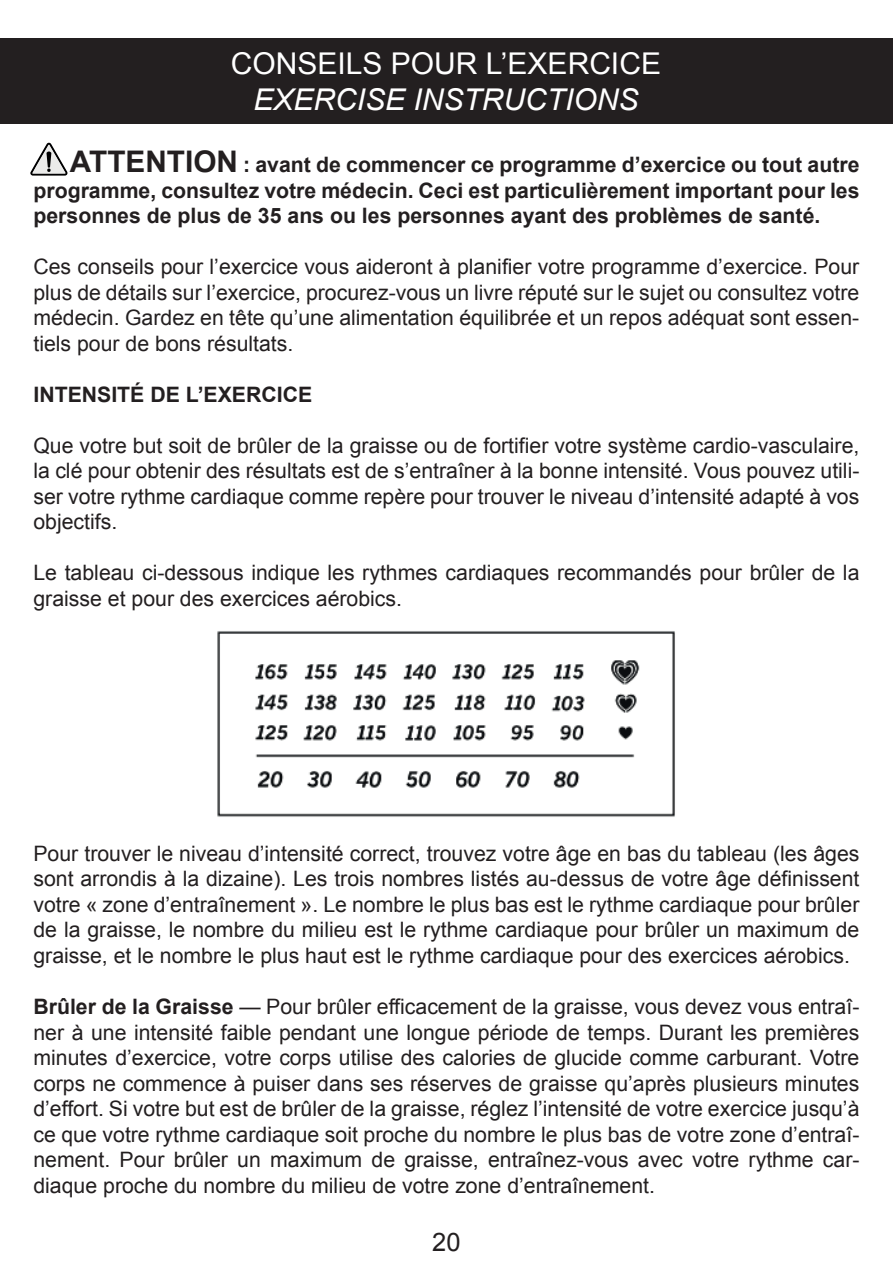
<style>
.page{position:relative;width:893px;height:1263px;background:#fff}
.page>*{position:absolute;margin:0;border:0;box-sizing:border-box;transform-origin:0 0}
.t1{font:30px "Arial";color:#fff}
.t2{font:italic 30px "Arial";color:#fff}
.t3{font:25.5px "Arial";color:#231f20}
.t4{font:21.3px/25.5px "Arial";color:#231f20;text-align:justify}
.t5{font:700 21.3px/25.5px "Arial";color:#231f20;text-align:justify}
.s1{font-size:29.7px}
.s2{font-weight:700}
</style>
<div class="page">
<div style="left:0;top:38px;width:893px;height:86px;background:#231f20"></div>
<svg style="left:30px;top:143px;width:38px;height:33px"></svg>
<img style="left:217px;top:631px;width:458px;height:186px">
<h1 class="t1" style="left:231px;top:44px;width:432px">CONSEILS POUR L’EXERCICE</h1>
<h1 class="t2" style="left:253px;top:80px;width:387px">EXERCISE INSTRUCTIONS</h1>
<p class="t5" style="left:33px;top:152px;width:828px;text-indent:36px"><span class="s1">ATTENTION</span> : avant de commencer ce programme d’exercice ou tout autre programme, consultez votre médecin. Ceci est particulièrement important pour les personnes de plus de 35 ans ou les personnes ayant des problèmes de santé.</p>
<p class="t4" style="left:33px;top:254px;width:827px">Ces conseils pour l’exercice vous aideront à planifier votre programme d’exercice. Pour plus de détails sur l’exercice, procurez-vous un livre réputé sur le sujet ou consultez votre médecin. Gardez en tête qu’une alimentation équilibrée et un repos adéquat sont essen&shy;tiels pour de bons résultats.</p>
<p class="t5" style="left:33px;top:382px;width:280px">INTENSITÉ DE L’EXERCICE</p>
<p class="t4" style="left:33px;top:433px;width:827px">Que votre but soit de brûler de la graisse ou de fortifier votre système cardio-vasculaire, la clé pour obtenir des résultats est de s’entraîner à la bonne intensité. Vous pouvez utili&shy;ser votre rythme cardiaque comme repère pour trouver le niveau d’intensité adapté à vos objectifs.</p>
<p class="t4" style="left:33px;top:560px;width:827px">Le tableau ci-dessous indique les rythmes cardiaques recommandés pour brûler de la graisse et pour des exercices aérobics.</p>
<p class="t4" style="left:33px;top:841px;width:828px">Pour trouver le niveau d’intensité correct, trouvez votre âge en bas du tableau (les âges sont arrondis à la dizaine). Les trois nombres listés au-dessus de votre âge définissent votre « zone d’entraînement ». Le nombre le plus bas est le rythme cardiaque pour brûler de la graisse, le nombre du milieu est le rythme cardiaque pour brûler un maximum de graisse, et le nombre le plus haut est le rythme cardiaque pour des exercices aérobics.</p>
<p class="t4" style="left:33px;top:994px;width:827px"><span class="s2">Brûler de la Graisse</span> — Pour brûler efficacement de la graisse, vous devez vous entraî&shy;ner à une intensité faible pendant une longue période de temps. Durant les premières minutes d’exercice, votre corps utilise des calories de glucide comme carburant. Votre corps ne commence à puiser dans ses réserves de graisse qu’après plusieurs minutes d’effort. Si votre but est de brûler de la graisse, réglez l’intensité de votre exercice jusqu’à ce que votre rythme cardiaque soit proche du nombre le plus bas de votre zone d’entraî&shy;nement. Pour brûler un maximum de graisse, entraînez-vous avec votre rythme car&shy;diaque proche du nombre du milieu de votre zone d’entraînement.</p>
<p class="t3" style="left:432px;top:1225px;width:30px">20</p>
</div>
